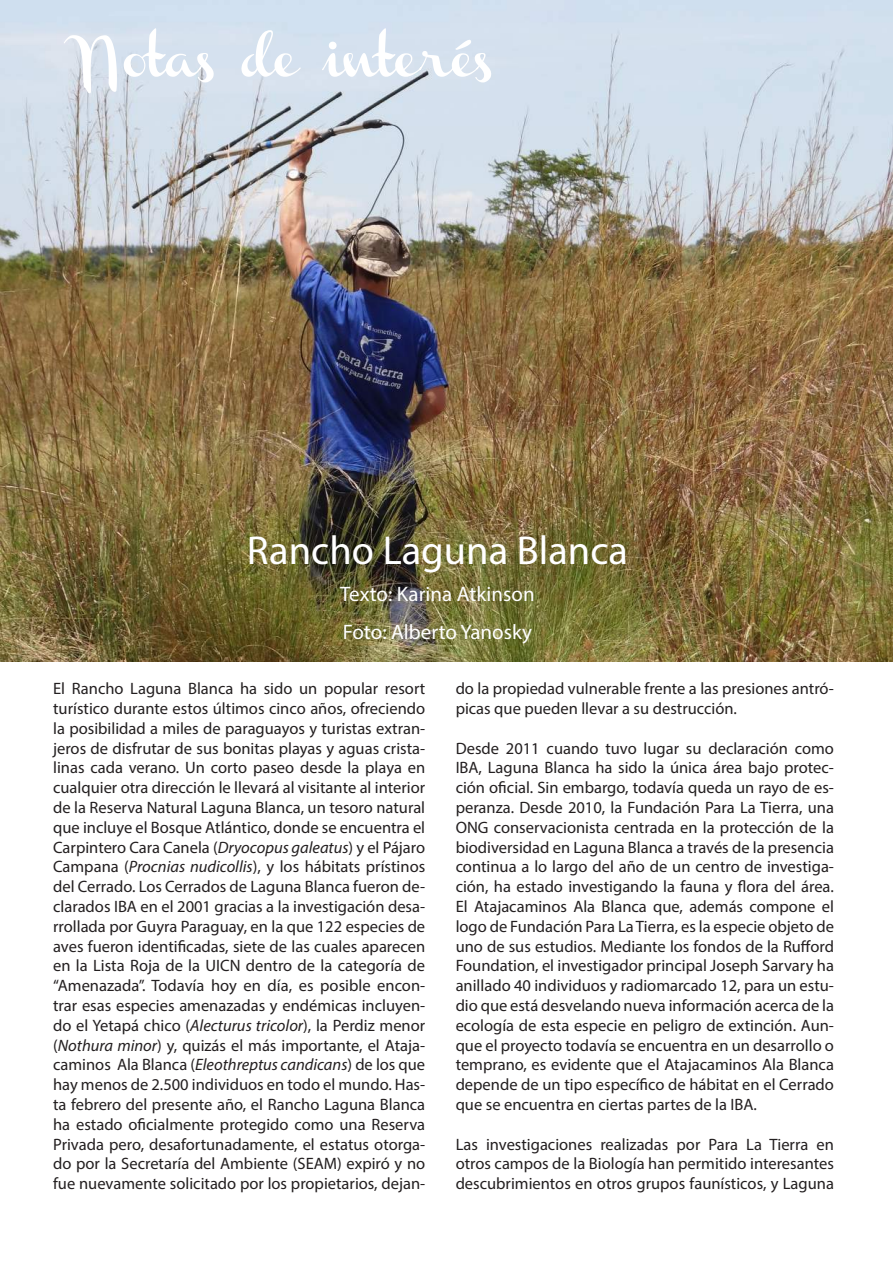
<style>
.page{position:relative;width:893px;height:1263px;background:#fff}
.page>*{position:absolute;margin:0;border:0;box-sizing:border-box;transform-origin:0 0}
.t1{font:40.5px "Myriad Pro";color:#fff}
.t2{font:21px/37.5px "Myriad Pro";color:#fff}
.t3{font:16.5px/19.8px "Myriad Pro";color:#231f20;text-align:justify}
.s1{font-style:italic}
</style>
<div class="page">
<img style="left:0;top:0;width:893px;height:662px">
<svg style="left:64px;top:28px;width:427px;height:65px"></svg>
<h1 class="t1" style="left:247px;top:525px;width:383px">Rancho Laguna Blanca</h1>
<p class="t2" style="left:340px;top:575px;width:196px">Texto: Karina Atkinson<br>Foto: Alberto Yanosky</p>
<p class="t3" style="left:53px;top:678px;width:374px">El Rancho Laguna Blanca ha sido un popular resort turístico durante estos últimos cinco años, ofreciendo la posibilidad a miles de paraguayos y turistas extran&shy;jeros de disfrutar de sus bonitas playas y aguas crista&shy;linas cada verano. Un corto paseo desde la playa en cualquier otra dirección le llevará al visitante al interior de la Reserva Natural Laguna Blanca, un tesoro natural que incluye el Bosque Atlántico, donde se encuentra el Carpintero Cara Canela (<span class="s1">Dryocopus galeatus</span>) y el Pájaro Campana (<span class="s1">Procnias nudicollis</span>), y los hábitats prístinos del Cerrado. Los Cerrados de Laguna Blanca fueron de&shy;clarados IBA en el 2001 gracias a la investigación desa&shy;rrollada por Guyra Paraguay, en la que 122 especies de aves fueron identificadas, siete de las cuales aparecen en la Lista Roja de la UICN dentro de la categoría de “Amenazada”. Todavía hoy en día, es posible encon&shy;trar esas especies amenazadas y endémicas incluyen&shy;do el Yetapá chico (<span class="s1">Alecturus tricolor</span>), la Perdiz menor (<span class="s1">Nothura minor</span>) y, quizás el más importante, el Ataja&shy;caminos Ala Blanca (<span class="s1">Eleothreptus candicans</span>) de los que hay menos de 2.500 individuos en todo el mundo. Has&shy;ta febrero del presente año, el Rancho Laguna Blanca ha estado oficialmente protegido como una Reserva Privada pero, desafortunadamente, el estatus otorga&shy;do por la Secretaría del Ambiente (SEAM) expiró y no fue nuevamente solicitado por los propietarios, dejan-</p>
<p class="t3" style="left:456px;top:678px;width:380px">do la propiedad vulnerable frente a las presiones antró&shy;picas que pueden llevar a su destrucción.</p>
<p class="t3" style="left:456px;top:738px;width:380px">Desde 2011 cuando tuvo lugar su declaración como IBA, Laguna Blanca ha sido la única área bajo protec&shy;ción oficial. Sin embargo, todavía queda un rayo de es&shy;peranza. Desde 2010, la Fundación Para La Tierra, una ONG conservacionista centrada en la protección de la biodiversidad en Laguna Blanca a través de la presencia continua a lo largo del año de un centro de investiga&shy;ción, ha estado investigando la fauna y flora del área.<br>El Atajacaminos Ala Blanca que, además compone el logo de Fundación Para La Tierra, es la especie objeto de uno de sus estudios. Mediante los fondos de la Rufford Foundation, el investigador principal Joseph Sarvary ha anillado 40 individuos y radiomarcado 12, para un estu&shy;dio que está desvelando nueva información acerca de la ecología de esta especie en peligro de extinción. Aun&shy;que el proyecto todavía se encuentra en un desarrollo o temprano, es evidente que el Atajacaminos Ala Blanca depende de un tipo específico de hábitat en el Cerrado que se encuentra en ciertas partes de la IBA.</p>
<p class="t3" style="left:456px;top:1134px;width:380px">Las investigaciones realizadas por Para La Tierra en otros campos de la Biología han permitido interesantes descubrimientos en otros grupos faunísticos, y Laguna</p>
</div>
